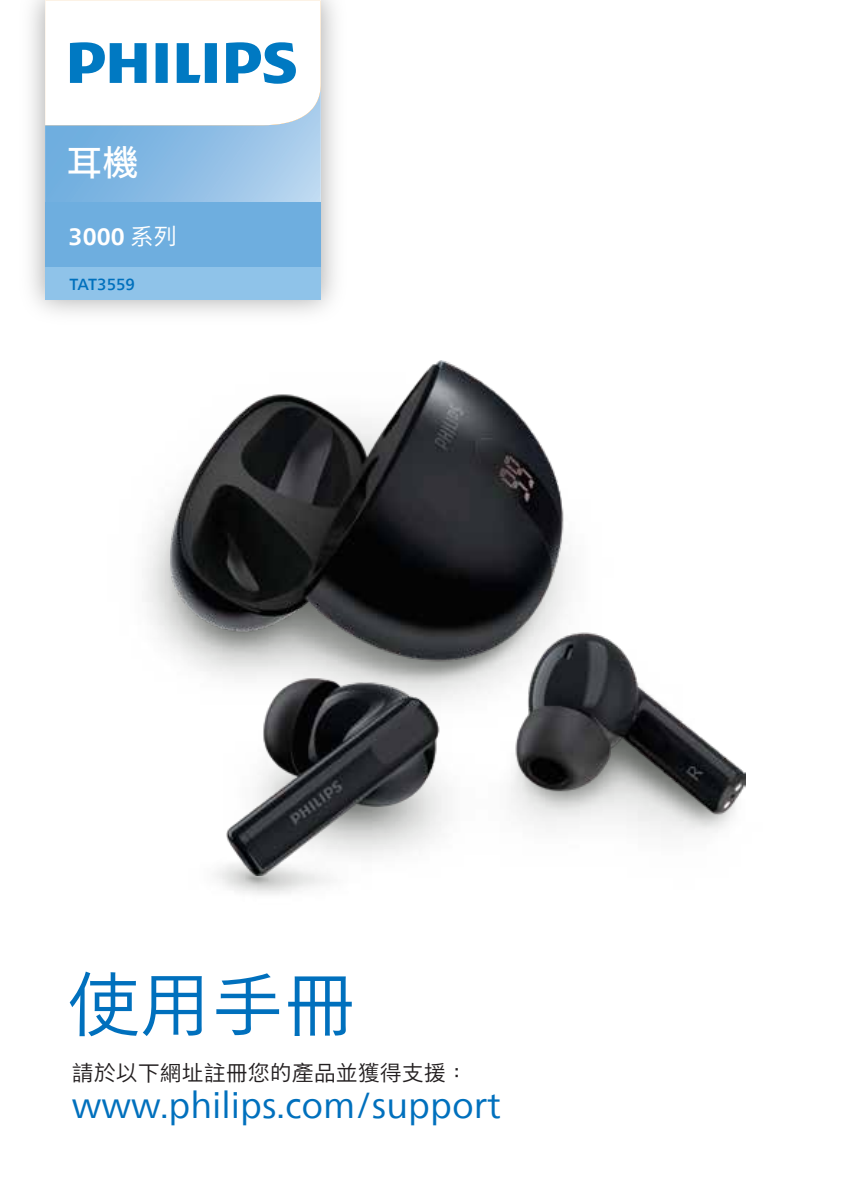
<style>
.page{position:relative;width:842px;height:1191px;background:#fff}
.page>*{position:absolute;margin:0;border:0;box-sizing:border-box;transform-origin:0 0}
.t1{font:300 72px "M Xiang He Hei TC";color:#0070bd}
.t2{font:36px "Neue Frutiger World";color:#0070bd}
.正文_0{font:36px "M Xiang He Hei TC";color:#fff}
.正文_0-2{font:700 23.6px "Neue Frutiger World";color:#fff}
.t3{font:300 22px "M Xiang He Hei TC";color:#231f20}
.正文_0-3{font:500 16px "Neue Frutiger World";color:#0070bd}
.s1{font-family:"M Xiang He Hei TC";font-weight:300}
</style>
<div class="page">
<svg style="left:45px;top:1px;width:276px;height:201px"></svg>
<div style="left:45px;top:202px;width:276px;height:65px;background:#6eaedf"></div>
<div style="left:45px;top:267px;width:276px;height:33px;background:#8fc3e9"></div>
<img style="left:146px;top:506px;width:600px;height:388px">
<img style="left:171px;top:360px;width:574px;height:516px">
<p class="正文_0" style="left:67px;top:135px;width:73px">耳機</p>
<p class="正文_0-2" style="left:69px;top:216px;width:110px">3000 <span class="s1">系列</span></p>
<p class="正文_0-3" style="left:70px;top:271px;width:67px">TAT3559</p>
<p class="t1" style="left:68px;top:949px;width:289px">使用手冊</p>
<p class="t3" style="left:72px;top:1055px;width:398px">請於以下網址註冊您的產品並獲得支援：</p>
<p class="t2" style="left:72px;top:1076px;width:431px">www.philips.com/support</p>
</div>
